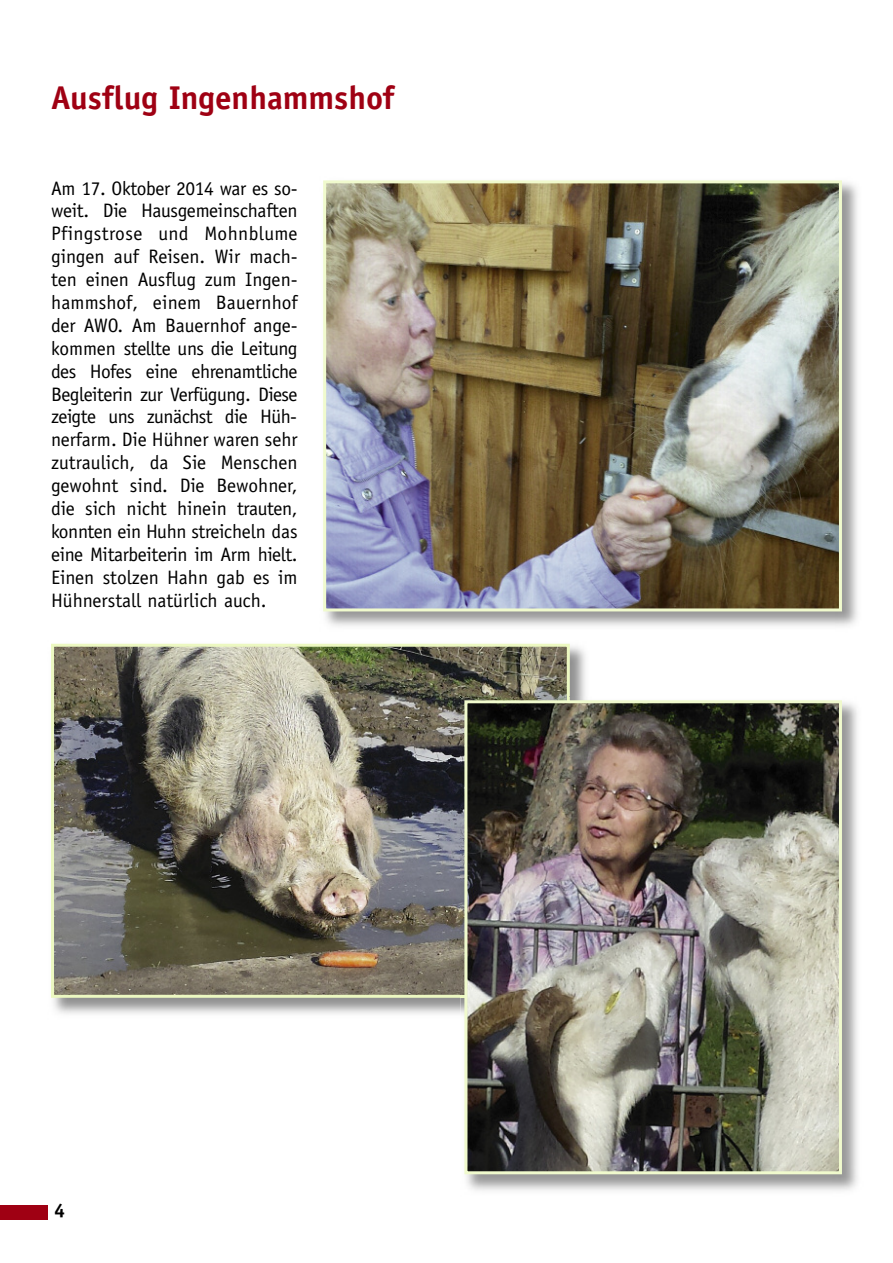
<style>
.page{position:relative;width:893px;height:1263px;background:#fff}
.page>*{position:absolute;margin:0;border:0;box-sizing:border-box;transform-origin:0 0}
.t1{font:700 33px "Officina Sans";color:#9f0013}
.t2{font:19.5px/23px "Officina Sans";color:#000;text-align:justify}
.t3{font:700 19.5px "Officina Sans";color:#000}
</style>
<div class="page">
<div style="left:0;top:1205px;width:48px;height:14px;background:#9f0013"></div>
<img style="left:323px;top:182px;width:535px;height:444px">
<img style="left:327px;top:184px;width:511px;height:423px">
<div style="left:323px;top:180px;width:519px;height:431px;border:3px solid #f0facd"></div>
<img style="left:51px;top:643px;width:535px;height:371px">
<img style="left:55px;top:648px;width:511px;height:346px">
<div style="left:51px;top:644px;width:519px;height:354px;border:3px solid #ecf8c1"></div>
<img style="left:460px;top:696px;width:398px;height:495px">
<img style="left:468px;top:704px;width:370px;height:466px">
<div style="left:464px;top:700px;width:378px;height:474px;border:3px solid #f0facd"></div>
<h1 class="t1" style="left:51px;top:85px;width:345px">Ausflug Ingenhammshof</h1>
<p class="t2" style="left:51px;top:178px;width:248px">Am 17. Oktober 2014 war es so&shy;weit. Die Hausgemeinschaften Pfingstrose und Mohnblume gingen auf Reisen. Wir mach&shy;ten einen Ausflug zum Ingen&shy;hammshof, einem Bauernhof der AWO. Am Bauernhof ange&shy;kommen stellte uns die Leitung des Hofes eine ehrenamtliche Begleiterin zur Verfügung. Diese zeigte uns zunächst die Hüh&shy;nerfarm. Die Hühner waren sehr zutraulich, da Sie Menschen gewohnt sind. Die Bewohner, die sich nicht hinein trauten, konnten ein Huhn streicheln das eine Mitarbeiterin im Arm hielt.<br>Einen stolzen Hahn gab es im Hühnerstall natürlich auch.</p>
<p class="t3" style="left:54px;top:1203px;width:12px">4</p>
</div>
